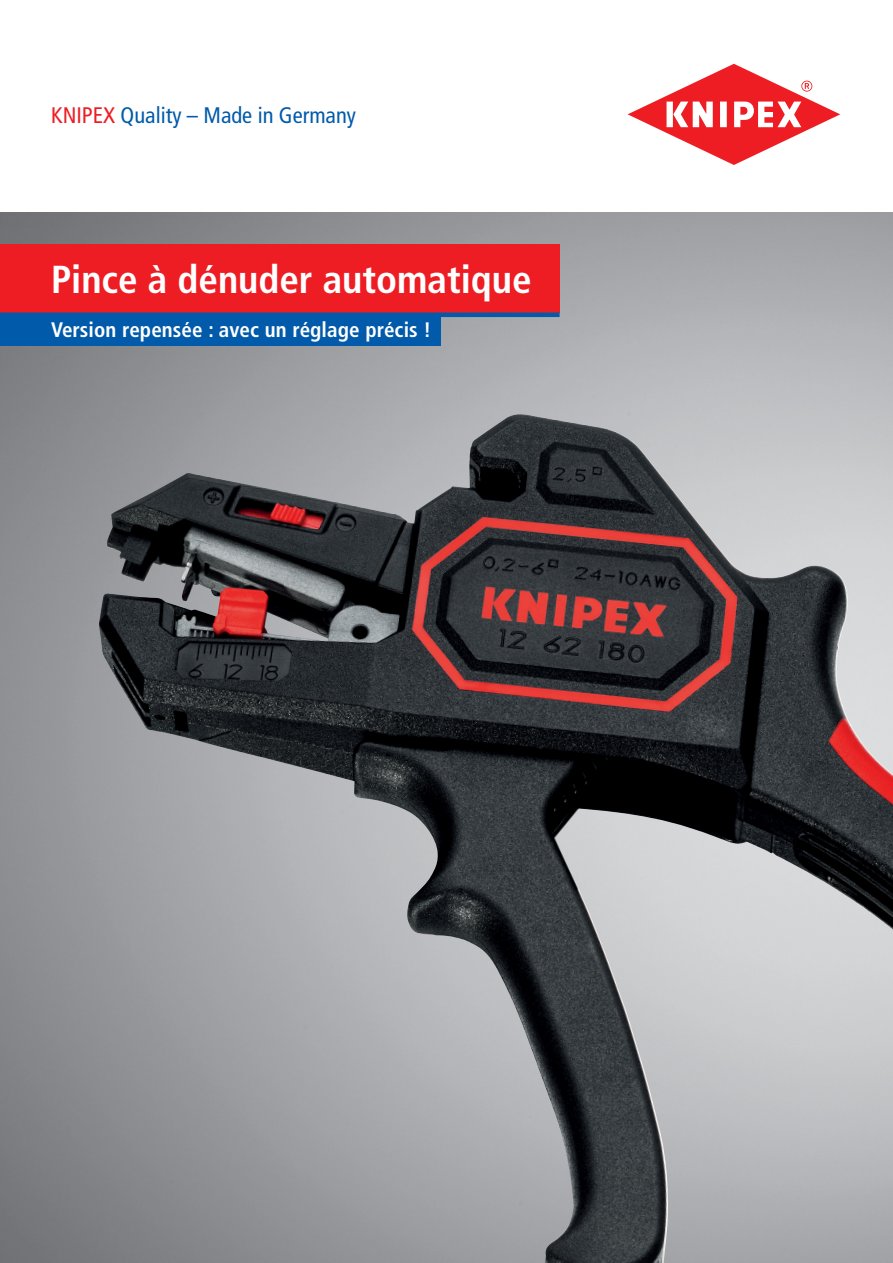
<style>
.page{position:relative;width:893px;height:1263px;background:#fff}
.page>*{position:absolute;margin:0;border:0;box-sizing:border-box;transform-origin:0 0}
.t1{font:700 condensed 39px "Frutiger LT Com";color:#fff}
.t2{font:condensed 22.5px "Frutiger LT Com";color:#015aaa}
.t3{font:700 condensed 21px "Frutiger LT Com";letter-spacing:.005em;color:#fff}
.s1{color:#ee1d23}
</style>
<div class="page">
<img style="left:0;top:213px;width:893px;height:1050px">
<img style="left:99px;top:419px;width:569px;height:844px">
<div style="left:0;top:313px;width:441px;height:33px;background:#015aaa"></div>
<div style="left:0;top:244px;width:560px;height:69px;background:#ee1d23"></div>
<hr style="left:0;top:313px;width:560px;height:4px;background:#015aaa">
<svg style="left:628px;top:64px;width:212px;height:101px"></svg>
<p class="t2" style="left:51px;top:102px;width:306px"><span class="s1">KNIPEX</span> Quality – Made in Germany</p>
<h1 class="t1" style="left:51px;top:256px;width:482px">Pince à dénuder automatique</h1>
<p class="t3" style="left:51px;top:317px;width:382px">Version repensée : avec un réglage précis !</p>
</div>
